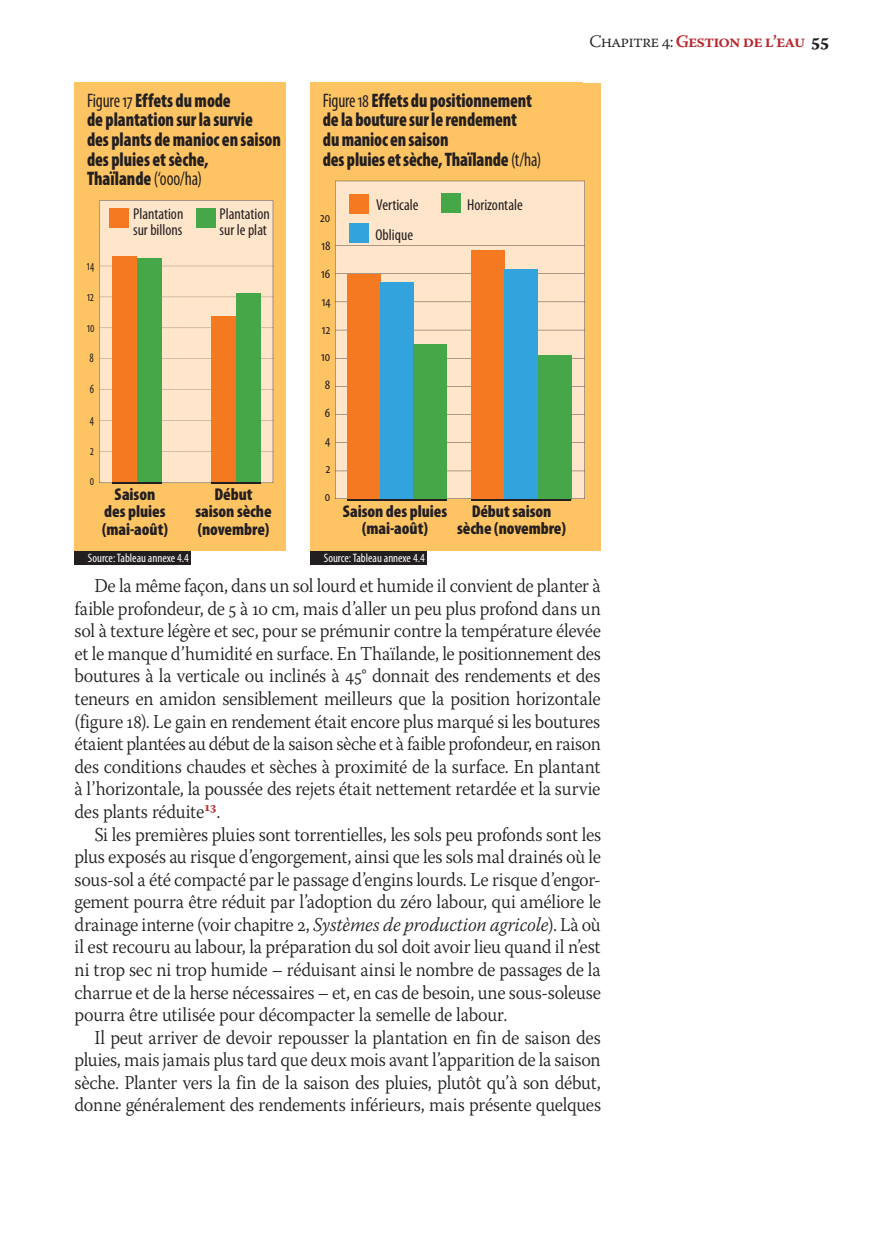
<style>
.page{position:relative;width:874px;height:1241px;background:#fff}
.page>*{position:absolute;margin:0;border:0;box-sizing:border-box;transform-origin:0 0}
.t1{font:300 19.6px/22.6px "Warnock Pro";letter-spacing:-.01em;color:#231f20;text-align:justify;scale:.94 1}
.t2{font:900 condensed 19.6px/19.6px "Myriad Pro";letter-spacing:-.005em;color:#231f20;scale:.9 1}
.t3{font:600 17.5px "Warnock Pro";letter-spacing:-.05em;color:#b8292f}
.t4{font:900 condensed 17.15px/17.5px "Myriad Pro";letter-spacing:-.005em;color:#231f20;text-align:center}
.t5{font:condensed 15.75px/15.8px "Myriad Pro";color:#231f20}
.t6{font:condensed 14px/28px "Myriad Pro";letter-spacing:.005em;color:#231f20;text-align:justify}
.t7{font:condensed 14px/30.8px "Myriad Pro";letter-spacing:.005em;color:#231f20;scale:.81 1}
.t8{font:condensed 12.25px "Myriad Pro";color:#fff}
.s1{font-weight:400}
.s2{font-weight:300;color:#231f20}
.s3{font-weight:700;font-size:19.25px;color:#231f20}
.s4{font-style:italic}
</style>
<div class="page">
<div style="left:75px;top:82px;width:210px;height:469px;background:#fec464"></div>
<div style="left:99px;top:200px;width:174px;height:283px;background:#ffe5ca"></div>
<svg style="left:100px;top:421px;width:173px;height:1px"></svg>
<svg style="left:100px;top:452px;width:173px;height:1px"></svg>
<svg style="left:100px;top:359px;width:173px;height:1px"></svg>
<svg style="left:100px;top:266px;width:173px;height:1px"></svg>
<svg style="left:100px;top:328px;width:173px;height:1px"></svg>
<svg style="left:100px;top:297px;width:173px;height:1px"></svg>
<svg style="left:99px;top:390px;width:174px;height:1px"></svg>
<div style="left:112px;top:256px;width:25px;height:227px;background:#f47920"></div>
<div style="left:137px;top:258px;width:24px;height:225px;background:#46a748"></div>
<div style="left:211px;top:316px;width:25px;height:167px;background:#f47920"></div>
<div style="left:236px;top:294px;width:25px;height:189px;background:#46a748"></div>
<hr style="left:112px;top:482px;width:49px;height:1px;background:#231f20">
<hr style="left:211px;top:482px;width:50px;height:1px;background:#231f20">
<div style="left:109px;top:208px;width:20px;height:19px;background:#f47920"></div>
<div style="left:196px;top:208px;width:20px;height:19px;background:#46a748"></div>
<div style="left:583px;top:83px;width:17px;height:468px;background:#fec464"></div>
<div style="left:75px;top:551px;width:116px;height:13px;background:#231f20"></div>
<div style="left:310px;top:82px;width:273px;height:469px;background:#fec464"></div>
<div style="left:335px;top:181px;width:249px;height:318px;background:#ffe5ca"></div>
<svg style="left:335px;top:245px;width:249px;height:1px"></svg>
<svg style="left:335px;top:273px;width:249px;height:1px"></svg>
<svg style="left:335px;top:302px;width:249px;height:1px"></svg>
<svg style="left:335px;top:330px;width:249px;height:1px"></svg>
<svg style="left:335px;top:358px;width:249px;height:1px"></svg>
<svg style="left:335px;top:386px;width:249px;height:1px"></svg>
<svg style="left:335px;top:414px;width:249px;height:1px"></svg>
<svg style="left:335px;top:442px;width:249px;height:1px"></svg>
<svg style="left:335px;top:471px;width:249px;height:1px"></svg>
<div style="left:347px;top:274px;width:33px;height:225px;background:#f47920"></div>
<div style="left:380px;top:282px;width:33px;height:217px;background:#32a3dc"></div>
<div style="left:413px;top:344px;width:34px;height:155px;background:#46a748"></div>
<div style="left:471px;top:250px;width:33px;height:249px;background:#f47920"></div>
<div style="left:504px;top:269px;width:34px;height:230px;background:#32a3dc"></div>
<div style="left:538px;top:355px;width:33px;height:144px;background:#46a748"></div>
<hr style="left:347px;top:499px;width:100px;height:1px;background:#231f20">
<hr style="left:471px;top:499px;width:100px;height:1px;background:#231f20">
<div style="left:349px;top:194px;width:20px;height:20px;background:#f47920"></div>
<div style="left:349px;top:223px;width:20px;height:20px;background:#32a3dc"></div>
<div style="left:441px;top:193px;width:19px;height:20px;background:#46a748"></div>
<div style="left:310px;top:551px;width:116px;height:13px;background:#231f20"></div>
<p class="t2" style="left:87px;top:92px;width:217px"><span class="s1">Figure 17</span> Effets du mode<br>de plantation sur la survie<br>des plants de manioc en saison des pluies et sèche,<br>Thaïlande <span class="s1">(‘000/ha)</span></p>
<p class="t5" style="left:133px;top:207px;width:52px">Plantation sur billons</p>
<p class="t5" style="left:219px;top:207px;width:52px">Plantation sur le plat</p>
<p class="t7" style="left:87px;top:251px;width:11px">14<br>12</p>
<p class="t7" style="left:87px;top:312px;width:11px">10</p>
<p class="t7" style="left:90px;top:343px;width:7px;text-align:justify">8<br>6<br>4<br>2</p>
<p class="t7" style="left:90px;top:466px;width:7px">0</p>
<p class="t4" style="left:102px;top:486px;width:67px">Saison des pluies (mai-août)</p>
<p class="t4" style="left:195px;top:486px;width:78px">Début saison sèche (novembre)</p>
<p class="t8" style="left:88px;top:553px;width:102px">Source: Tableau annexe 4.4</p>
<p class="t2" style="left:323px;top:92px;width:244px"><span class="s1">Figure 18</span> Effets du positionnement de la bouture sur le rendement<br>du manioc en saison<br>des pluies et sèche, Thaïlande <span class="s1">(t/ha)</span></p>
<p class="t6" style="left:320px;top:204px;width:12px">20<br>18<br>16</p>
<p class="t6" style="left:321px;top:288px;width:11px">14</p>
<p class="t6" style="left:321px;top:316px;width:11px;text-align:center">12<br>10<br>8<br>6<br>4<br>2</p>
<p class="t6" style="left:325px;top:483px;width:7px">0</p>
<p class="t5" style="left:375px;top:191px;width:44px;line-height:29.9px">Verticale<br>Oblique</p>
<p class="t5" style="left:467px;top:197px;width:57px">Horizontale</p>
<p class="t4" style="left:342px;top:503px;width:106px">Saison des pluies (mai-août)</p>
<p class="t4" style="left:457px;top:503px;width:110px">Début saison sèche (novembre)</p>
<p class="t8" style="left:324px;top:553px;width:102px">Source: Tableau annexe 4.4</p>
<p class="t3" style="left:589px;top:34px;width:241px"><span class="s2">Chapitre 4:</span> Gestion de l’eau <span class="s3">55</span></p>
<p class="t1" style="left:75px;top:576px;width:561px;text-indent:20px">De la même façon, dans un sol lourd et humide il convient de planter à faible profondeur, de 5 à 10 cm, mais d’aller un peu plus profond dans un sol à texture légère et sec, pour se prémunir contre la température élevée et le manque d’humidité en surface. En Thaïlande, le positionnement des boutures à la verticale ou inclinés à 45° donnait des rendements et des teneurs en amidon sensiblement meilleurs que la position horizontale (figure 18). Le gain en rendement était encore plus marqué si les boutures étaient plantées au début de la saison sèche et à faible profondeur, en raison des conditions chaudes et sèches à proximité de la surface. En plantant à l’horizontale, la poussée des rejets était nettement retardée et la survie des plants réduite<sup>13</sup>.</p>
<p class="t1" style="left:75px;top:824px;width:561px;text-indent:20px">Si les premières pluies sont torrentielles, les sols peu profonds sont les plus exposés au risque d’engorgement, ainsi que les sols mal drainés où le sous-sol a été compacté par le passage d’engins lourds. Le risque d’engor&shy;gement pourra être réduit par l’adoption du zéro labour, qui améliore le drainage interne (voir chapitre 2, <span class="s4">Systèmes de production agricole</span>). Là où il est recouru au labour, la préparation du sol doit avoir lieu quand il n’est ni trop sec ni trop humide – réduisant ainsi le nombre de passages de la charrue et de la herse nécessaires – et, en cas de besoin, une sous-soleuse pourra être utilisée pour décompacter la semelle de labour.</p>
<p class="t1" style="left:75px;top:1028px;width:561px;text-indent:20px">Il peut arriver de devoir repousser la plantation en fin de saison des pluies, mais jamais plus tard que deux mois avant l’apparition de la saison sèche. Planter vers la fin de la saison des pluies, plutôt qu’à son début, donne généralement des rendements inférieurs, mais présente quelques</p>
</div>
